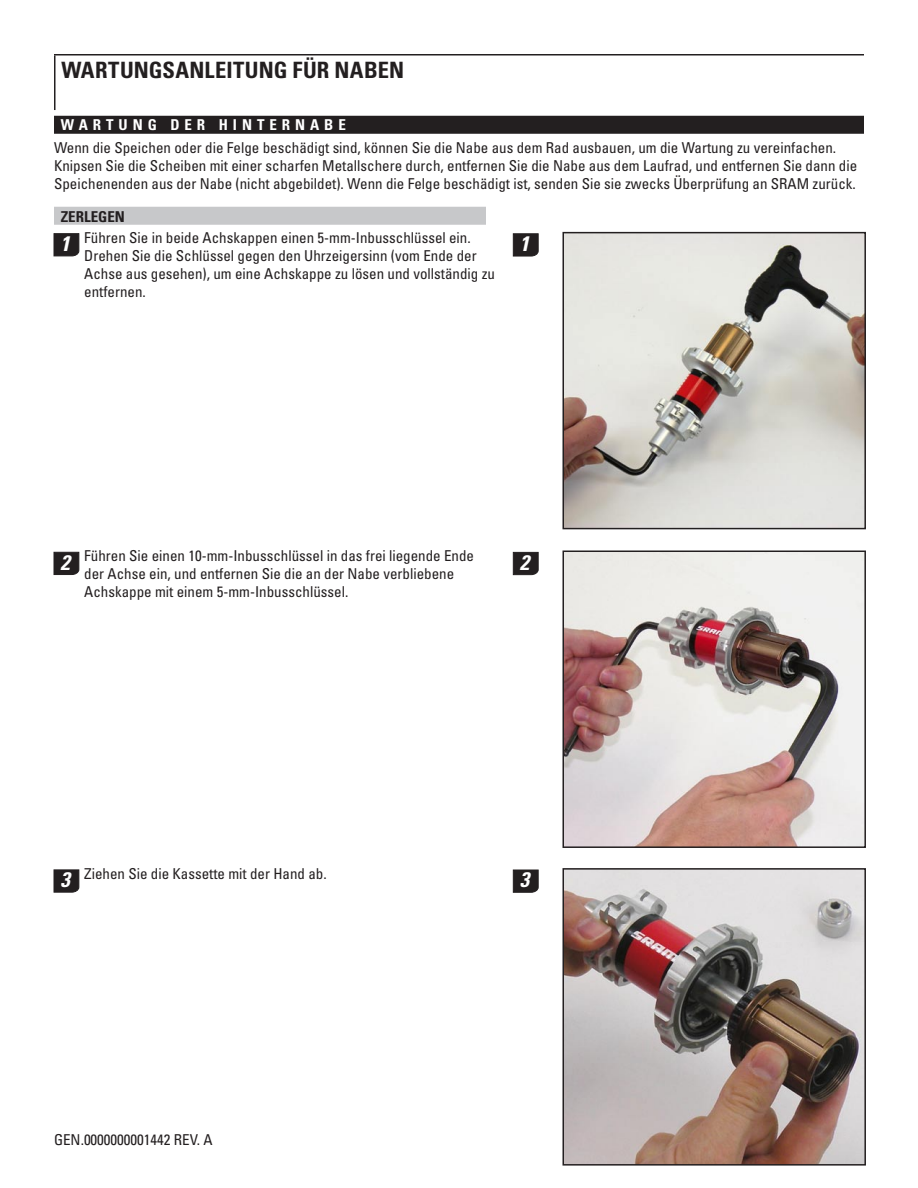
<style>
.page{position:relative;width:918px;height:1188px;background:#fff}
.page>*{position:absolute;margin:0;border:0;box-sizing:border-box;transform-origin:0 0}
.t1{font:700 condensed 22.5px "Univers LT Std";letter-spacing:.01em;color:#231f20}
.t2{font:italic 700 condensed 21px "Univers LT Std";color:#fff}
.t3{font:condensed 15px/18px "Univers LT Std";color:#231f20}
.t4{font:700 condensed 15px "Univers LT Std";letter-spacing:.33em;color:#fff}
.s1{font-weight:700}
.s2{font-weight:700;font-style:italic;font-size:21px;color:#fff}
</style>
<div class="page">
<hr style="left:54px;top:54px;width:810px;height:2px;background:#231f20">
<hr style="left:54px;top:55px;width:2px;height:55px;background:#231f20">
<div style="left:54px;top:116px;width:810px;height:18px;background:#231f20"></div>
<div style="left:54px;top:207px;width:432px;height:18px;background:#c7c8ca"></div>
<svg style="left:53px;top:233px;width:27px;height:24px"></svg>
<svg style="left:53px;top:552px;width:27px;height:23px"></svg>
<svg style="left:53px;top:869px;width:27px;height:24px"></svg>
<svg style="left:513px;top:233px;width:26px;height:24px"></svg>
<img style="left:565px;top:235px;width:298px;height:291px">
<div style="left:562px;top:232px;width:304px;height:297px;border:2px solid #231f20"></div>
<svg style="left:513px;top:552px;width:26px;height:23px"></svg>
<img style="left:565px;top:554px;width:298px;height:291px">
<div style="left:562px;top:551px;width:304px;height:297px;border:2px solid #231f20"></div>
<svg style="left:513px;top:869px;width:26px;height:24px"></svg>
<img style="left:565px;top:871px;width:298px;height:292px">
<div style="left:562px;top:868px;width:304px;height:298px;border:2px solid #231f20"></div>
<h1 class="t1" style="left:62px;top:56px;width:34px">WARTUNGSANLEITUNG</h1>
<h1 class="t1" style="left:293px;top:56px;width:72px">FÜR NABEN</h1>
<p class="t4" style="left:61px;top:116px;width:287px">WARTUNG DER HINTERNABE</p>
<p class="t3" style="left:54px;top:138px;width:805px">Wenn die Speichen oder die Felge beschädigt sind, können Sie die Nabe aus dem Rad ausbauen, um die Wartung zu vereinfachen.<br>Knipsen Sie die Scheiben mit einer scharfen Metallschere durch, entfernen Sie die Nabe aus dem Laufrad, und entfernen Sie dann die<br>Speichenenden aus der Nabe (nicht abgebildet). Wenn die Felge beschädigt ist, senden Sie sie zwecks Überprüfung an SRAM zurück.</p>
<p class="t3" style="left:60px;top:206px;width:412px;line-height:20.5px"><span class="s1">ZERLEGEN<br></span><span class="s2">1</span> Führen Sie in beide Achskappen einen 5-mm-Inbusschlüssel ein.</p>
<p class="t3" style="left:84px;top:246px;width:412px">Drehen Sie die Schlüssel gegen den Uhrzeigersinn (vom Ende der<br>Achse aus gesehen), um eine Achskappe zu lösen und vollständig zu entfernen.</p>
<h2 class="t2" style="left:520px;top:231px;width:16px">1</h2>
<p class="t3" style="left:84px;top:547px;width:391px;text-indent:-24px"><span class="s2">2</span> Führen Sie einen 10-mm-Inbusschlüssel in das frei liegende Ende der Achse ein, und entfernen Sie die an der Nabe verbliebene<br>Achskappe mit einem 5-mm-Inbusschlüssel.</p>
<h2 class="t2" style="left:520px;top:549px;width:16px">2</h2>
<p class="t3" style="left:60px;top:864px;width:268px"><span class="s2">3</span> Ziehen Sie die Kassette mit der Hand ab.</p>
<p class="t3" style="left:54px;top:1130px;width:160px">GEN.0000000001442 REV. A</p>
<h2 class="t2" style="left:520px;top:867px;width:16px">3</h2>
</div>
